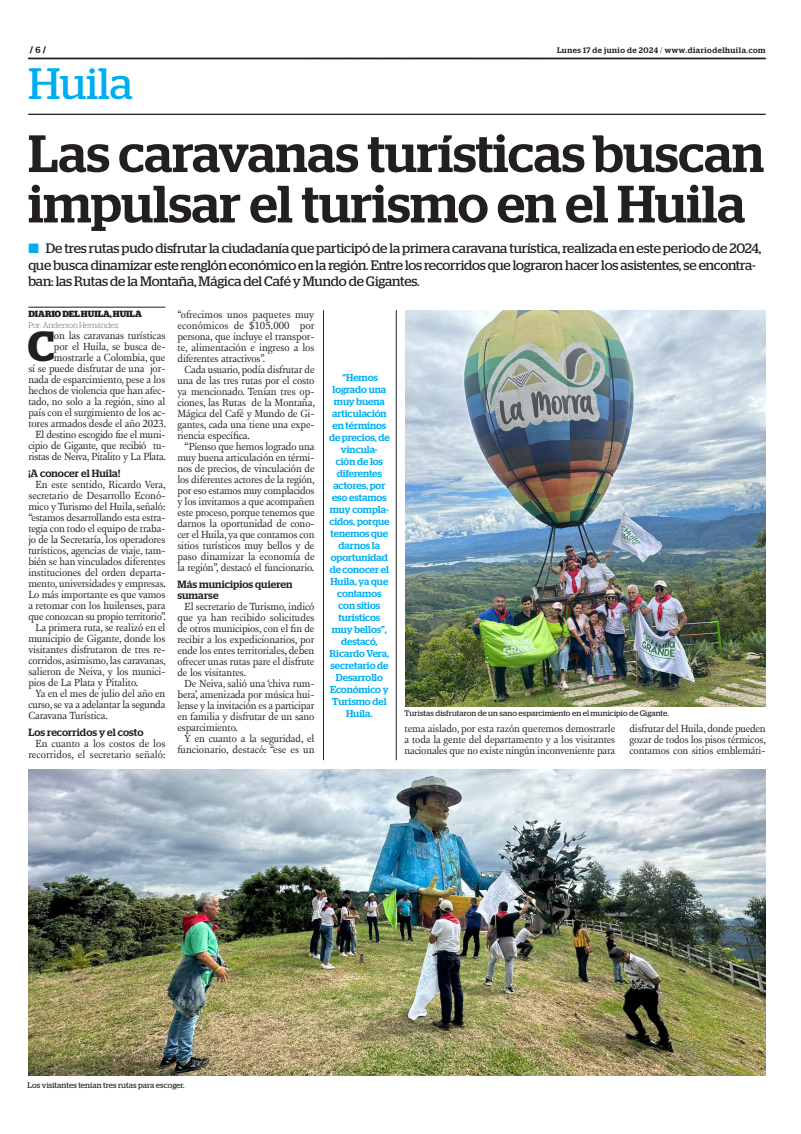
<style>
.page{position:relative;width:801px;height:1134px;background:#fff}
.page>*{position:absolute;margin:0;border:0;box-sizing:border-box;transform-origin:0 0}
.TITULO{font:500 52.4px/50.4px "Stag";color:#231f20}
.t1{font:43.9px "Stag";color:#00aeef}
.TEXTO_UNO{font:600 42px "Stag";color:#231f20}
.SUMARIO{font:13.7px/16.5px "Stag";letter-spacing:-.01em;color:#231f20}
.TEXTO{font:10.6px/11px "New Fournier BP";letter-spacing:-.01em;color:#231f20;text-align:justify}
.TEXTO_UNO-2{font:10.6px/11px "New Fournier BP";letter-spacing:-.01em;color:#231f20;text-align:right}
.INTERTITULO{font:500 10.5px/11px "Stag";letter-spacing:.005em;color:#231f20}
.DESTACADO_AZUL{font:500 10px/12px "Stag";letter-spacing:-.005em;color:#00aeef;text-align:center}
.CREDITO_1{font:700 9px "Stag";color:#231f20}
.PIE_DE_FOTO{font:8px "Stag";letter-spacing:.01em;color:#231f20}
.t2{font:500 8px "Stag";letter-spacing:.06em;color:#231f20}
.CREDITO_2{font:300 8px "Stag";letter-spacing:-.005em;color:#6c6d70}
.s1{font-weight:500}
.s2{font-weight:300}
.s3{color:#00aeef}
</style>
<div class="page">
<svg style="left:28px;top:58px;width:737px;height:1px"></svg>
<hr style="left:28px;top:114px;width:737px;height:1px;background:#231f20">
<hr style="left:28px;top:307px;width:137px;height:1px;background:#231f20">
<img style="left:405px;top:310px;width:360px;height:396px">
<img style="left:28px;top:769px;width:737px;height:306px">
<hr style="left:323px;top:310px;width:1px;height:450px;background:#231f20">
<hr style="left:396px;top:310px;width:1px;height:450px;background:#231f20">
<p class="CREDITO_1" style="left:30px;top:45px;width:18px">/ <span class="s1">6</span> /</p>
<p class="t2" style="left:557px;top:45px;width:210px">Lunes 17 de junio de 2024 <span class="s2">/</span> www.diariodelhuila.com</p>
<p class="t1" style="left:28px;top:58px;width:106px">Huila</p>
<p class="TITULO" style="left:28px;top:128px;width:737px">Las caravanas turísticas buscan impulsar el turismo en el Huila</p>
<p class="SUMARIO" style="left:28px;top:240px;width:734px"><span class="s3">■</span> De tres rutas pudo disfrutar la ciudadanía que participó de la primera caravana turística, realizada en este periodo de 2024, que busca dinamizar este renglón económico en la región. Entre los recorridos que lograron hacer los asistentes, se encontra&shy;ban: las Rutas de la Montaña, Mágica del Café y Mundo de Gigantes.</p>
<p class="CREDITO_1" style="left:28px;top:309px;width:115px">DIARIO DEL HUILA, HUILA</p>
<p class="CREDITO_2" style="left:28px;top:321px;width:92px">Por: Anderson Hernández</p>
<p class="TEXTO_UNO" style="left:28px;top:322px;width:28px">C</p>
<p class="TEXTO" style="left:177px;top:309px;width:139px">“ofrecimos unos paquetes muy económicos de $105.000 por persona, que incluye el transpor&shy;te, alimentación e ingreso a los diferentes atractivos”.</p>
<p class="TEXTO" style="left:177px;top:364px;width:139px;text-indent:7px">Cada usuario, podía disfrutar de una de las tres rutas por el costo ya mencionado. Tenían tres op&shy;ciones, las Rutas de la Montaña, Mágica del Café y Mundo de Gi&shy;gantes, cada una tiene una expe&shy;riencia específica.</p>
<p class="TEXTO" style="left:177px;top:441px;width:139px;text-indent:7px">“Pienso que hemos logrado una muy buena articulación en térmi&shy;nos de precios, de vinculación de los diferentes actores de la región, por eso estamos muy complacidos y los invitamos a que acompañen este proceso, porque tenemos que darnos la oportunidad de cono&shy;cer el Huila, ya que contamos con sitios turísticos muy bellos y de paso dinamizar la economía de la región”, destacó el funcionario.</p>
<p class="INTERTITULO" style="left:177px;top:578px;width:117px">Más municipios quieren sumarse</p>
<p class="TEXTO" style="left:177px;top:601px;width:139px;text-indent:7px">El secretario de Turismo, indicó que ya han recibido solicitudes de otros municipios, con el fin de recibir a los expedicionarios, por ende los entes territoriales, deben ofrecer unas rutas pare el disfrute de los visitantes.</p>
<p class="TEXTO" style="left:177px;top:678px;width:139px;text-indent:7px">De Neiva, salió una ‘chiva rum&shy;bera’, amenizada por música hui&shy;lense y la invitación es a participar en familia y disfrutar de un sano esparcimiento.</p>
<p class="TEXTO" style="left:177px;top:733px;width:139px;text-align:right">Y en cuanto a la seguridad, el funcionario, destacó: “ese es un</p>
<p class="TEXTO" style="left:404px;top:723px;width:212px">tema aislado, por esta razón queremos demostrarle a toda la gente del departamento y a los visitantes nacionales que no existe ningún inconveniente para</p>
<p class="TEXTO" style="left:629px;top:723px;width:138px">disfrutar del Huila, donde pueden gozar de todos los pisos térmicos, contamos con sitios emblemáti-</p>
<p class="TEXTO_UNO-2" style="left:28px;top:330px;width:139px">on las caravanas turísticas<br>por el Huila, se busca de&shy;mostrarle a Colombia, que<br>sí se puede disfrutar de una jor&shy;nada de esparcimiento, pese a los hechos de violencia que han afec&shy;tado, no solo a la región, sino al país con el surgimiento de los ac&shy;tores armados desde el año 2023.</p>
<p class="TEXTO" style="left:28px;top:429px;width:139px;text-indent:7px">El destino escogido fue el muni&shy;cipio de Gigante, que recibió tu&shy;ristas de Neiva, Pitalito y La Plata.</p>
<p class="INTERTITULO" style="left:28px;top:468px;width:93px">¡A conocer el Huila!</p>
<p class="TEXTO" style="left:28px;top:479px;width:139px;text-indent:7px">En este sentido, Ricardo Vera, secretario de Desarrollo Econó&shy;mico y Turismo del Huila, señaló: “estamos desarrollando esta estra&shy;tegia con todo el equipo de traba&shy;jo de la Secretaría, los operadores turísticos, agencias de viaje, tam&shy;bién se han vinculados diferentes instituciones del orden departa&shy;mento, universidades y empresas.<br>Lo más importante es que vamos a retomar con los huilenses, para que conozcan su propio territorio”.</p>
<p class="TEXTO" style="left:28px;top:622px;width:139px;text-indent:7px">La primera ruta, se realizó en el municipio de Gigante, donde los visitantes disfrutaron de tres re&shy;corridos, asimismo, las caravanas, salieron de Neiva, y los munici&shy;pios de La Plata y Pitalito.</p>
<p class="TEXTO" style="left:28px;top:688px;width:139px;text-indent:7px">Ya en el mes de julio del año en curso, se va a adelantar la segunda Caravana Turística.</p>
<p class="INTERTITULO" style="left:28px;top:726px;width:117px">Los recorridos y el costo</p>
<p class="TEXTO" style="left:28px;top:738px;width:139px;text-align:right">En cuanto a los costos de los recorridos, el secretario señaló:</p>
<p class="DESTACADO_AZUL" style="left:329px;top:371px;width:62px">“Hemos logrado una muy buena articulación en términos de precios, de vincula-<br>ción de los diferentes actores, por eso estamos muy compla&shy;cidos, porque tenemos que darnos la oportunidad de conocer el<br>Huila, ya que contamos con sitios turísticos muy bellos”, destacó,<br>Ricardo Vera, secretario de<br>Desarrollo<br>Económico y<br>Turismo del<br>Huila.</p>
<p class="PIE_DE_FOTO" style="left:404px;top:708px;width:266px">Turistas disfrutaron de un sano esparcimiento en el municipio de Gigante.</p>
<p class="PIE_DE_FOTO" style="left:28px;top:1080px;width:159px">Los visitantes tenían tres rutas para escoger.</p>
</div>
